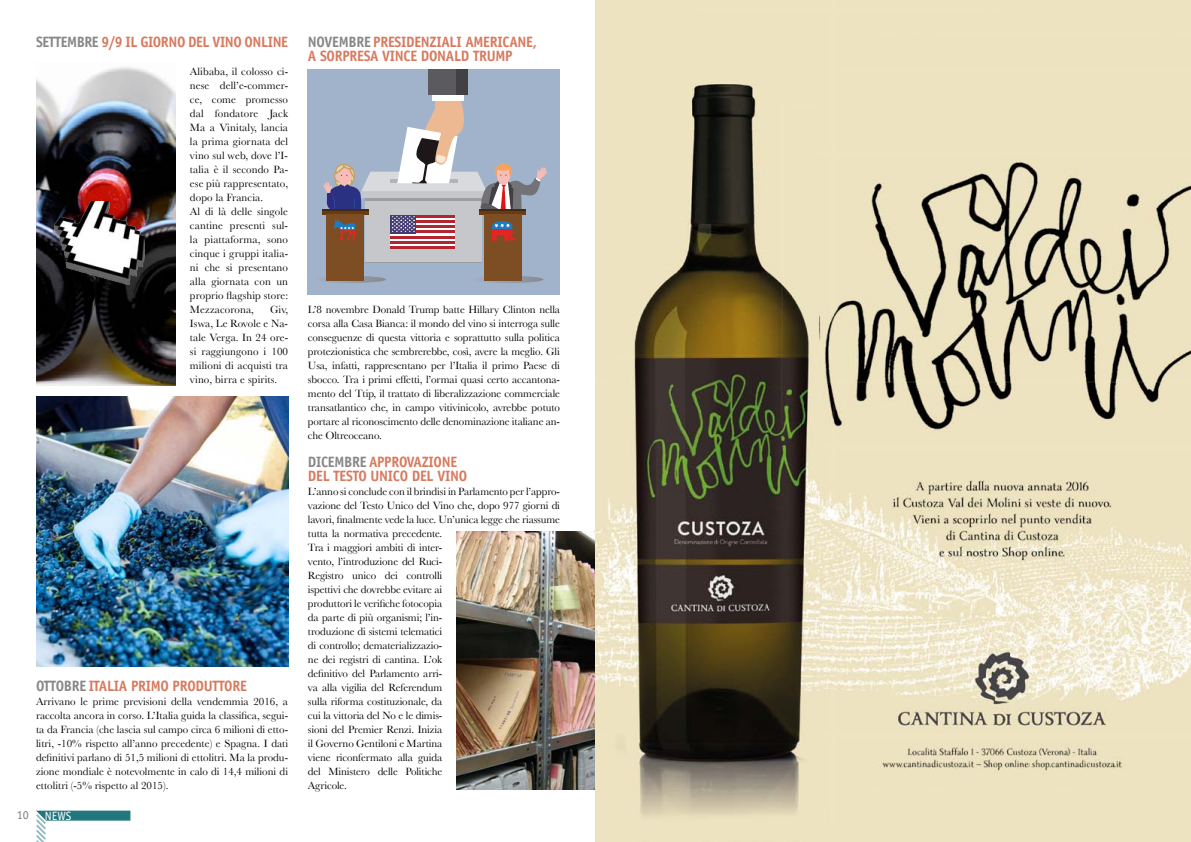
<style>
.page{position:relative;width:1191px;height:842px;background:#fff}
.page>*{position:absolute;margin:0;border:0;box-sizing:border-box;transform-origin:0 0}
.t1{font:700 15px/14px "Officina Sans Std";letter-spacing:-.02em;color:#d77a5f;scale:.95 1}
.t2{font:700 15px "Officina Sans Std";letter-spacing:-.02em;color:#878787;scale:.95 1}
.t3{font:12px "Officina Sans Std";color:#fff}
.t4{font:12px "Officina Sans Std";color:#7c7b7b}
.t5{font:11px/14px "Baskerville";letter-spacing:-.01em;color:#000;text-align:justify}
.t6{font:11px/14px "Baskerville";letter-spacing:.01em;color:#000}
.s1{color:#878787}
.s2{color:#d77a5f}
</style>
<div class="page">
<svg style="left:36px;top:811px;width:94px;height:31px"></svg>
<img style="left:36px;top:396px;width:252px;height:270px">
<div style="left:307px;top:70px;width:252px;height:225px;background:#a1b3cb"></div>
<div style="left:365px;top:201px;width:117px;height:61px;background:#c6c7ca"></div>
<div style="left:390px;top:215px;width:65px;height:34px;background:#fff"></div>
<hr style="left:390px;top:241px;width:65px;height:3px;background:#b22632">
<hr style="left:390px;top:246px;width:65px;height:3px;background:#b22632">
<svg style="left:483px;top:276px;width:60px;height:7px"></svg>
<div style="left:484px;top:215px;width:37px;height:66px;background:#7d4e23"></div>
<svg style="left:326px;top:276px;width:60px;height:7px"></svg>
<hr style="left:322px;top:210px;width:46px;height:1px;background:#432918">
<hr style="left:322px;top:211px;width:46px;height:4px;background:#683c12">
<div style="left:326px;top:215px;width:38px;height:66px;background:#7d4e23"></div>
<svg style="left:323px;top:70px;width:224px;height:171px"></svg>
<img style="left:456px;top:531px;width:139px;height:258px">
<img style="left:36px;top:66px;width:140px;height:320px">
<img style="left:55px;top:201px;width:90px;height:83px">
<img style="left:595px;top:0;width:596px;height:842px">
<h1 class="t1" style="left:36px;top:35px;width:119px"><span class="s1">SETTEMBRE</span> 9/9 IL GIORNO</h1>
<h1 class="t1" style="left:188px;top:35px;width:35px">DEL VINO</h1>
<h1 class="t1" style="left:245px;top:35px;width:9px">ONLINE</h1>
<p class="t6" style="left:190px;top:64px;width:100px">Alibaba, il colosso ci&shy;nese dell’e-commer&shy;ce, come promesso dal fondatore Jack<br>Ma a Vinitaly, lancia la prima giornata del vino sul web, dove l’I&shy;talia è il secondo Pa&shy;ese più rappresentato, dopo la Francia.<br>Al di là delle singole cantine presenti sul&shy;la piattaforma, sono cinque i gruppi italia&shy;ni che si presentano alla giornata con un proprio flagship store:<br>Mezzacorona,</p>
<p class="t5" style="left:190px;top:302px;width:100px;text-indent:80px">Giv, Iswa, Le Rovole e Na&shy;tale Verga. In 24 ore&shy;si raggiungono i 100 milioni di acquisti tra vino, birra e spirits.</p>
<h1 class="t2" style="left:36px;top:677px;width:69px">OTTOBRE <span class="s2">ITALIA</span></h1>
<h1 class="t1" style="left:131px;top:679px;width:9px">PRIMO</h1>
<h1 class="t1" style="left:173px;top:679px;width:9px">PRODUTTORE</h1>
<p class="t5" style="left:36px;top:694px;width:254px">Arrivano le prime previsioni della vendemmia 2016, a raccolta ancora in corso. L’Italia guida la classifica, segui&shy;ta da Francia (che lascia sul campo circa 6 milioni di etto&shy;litri, -10% rispetto all’anno precedente) e Spagna. I dati definitivi parlano di 51,5 milioni di ettolitri. Ma la produ&shy;zione mondiale è notevolmente in calo di 14,4 milioni di ettolitri (-5% rispetto al 2015).</p>
<p class="t4" style="left:17px;top:808px;width:13px">10</p>
<p class="t3" style="left:45px;top:809px;width:28px">NEWS</p>
<h1 class="t1" style="left:308px;top:35px;width:85px"><span class="s1">NOVEMBRE</span> PRESIDENZIALI</h1>
<h1 class="t1" style="left:465px;top:35px;width:9px">AMERICANE</h1>
<h1 class="t1" style="left:533px;top:35px;width:6px">,</h1>
<h1 class="t1" style="left:308px;top:49px;width:22px">A SORPRESA</h1>
<h1 class="t1" style="left:382px;top:49px;width:9px">VINCE</h1>
<h1 class="t1" style="left:421px;top:49px;width:18px">DONALD</h1>
<h1 class="t1" style="left:473px;top:49px;width:16px">TRUMP</h1>
<p class="t5" style="left:308px;top:302px;width:253px">L’8 novembre Donald Trump batte Hillary Clinton nella corsa alla Casa Bianca: il mondo del vino si interroga sulle conseguenze di questa vittoria e soprattutto sulla politica protezionistica che sembrerebbe, così, avere la meglio. Gli Usa, infatti, rappresentano per l’Italia il primo Paese di sbocco. Tra i primi effetti, l’ormai quasi certo accantona&shy;mento del Ttip, il trattato di liberalizzazione commerciale transatlantico che, in campo vitivinicolo, avrebbe potuto portare al riconoscimento delle denominazione italiane an&shy;che Oltreoceano.</p>
<h1 class="t1" style="left:308px;top:455px;width:82px"><span class="s1">DICEMBRE</span> APPROVAZIONE<br>DEL TESTO</h1>
<h1 class="t1" style="left:370px;top:469px;width:18px">UNICO</h1>
<h1 class="t1" style="left:412px;top:469px;width:44px">DEL VINO</h1>
<p class="t5" style="left:308px;top:484px;width:254px;text-align:left">L’anno si conclude con il brindisi in Parlamento per l’appro&shy;vazione del Testo Unico del Vino che, dopo 977 giorni di lavori, finalmente vede la luce. Un’unica legge che riassume tutta la normativa precedente.<br>Tra i maggiori ambiti di inter-<br>vento, l’introduzione del Ruci-<br>Registro unico dei controlli<br>ispettivi che dovrebbe evitare ai<br>produttori le verifiche fotocopia<br>da parte di più organismi; l’in-<br>troduzione di sistemi telematici<br>di controllo; dematerializzazio-<br>ne dei registri di cantina. L’ok<br>definitivo del Parlamento arri-<br>va alla vigilia del Referendum<br>sulla riforma costituzionale, da<br>cui la vittoria del No e le dimis-<br>sioni del Premier Renzi. Inizia<br>il Governo Gentiloni e Martina<br>viene riconfermato alla guida<br>del Ministero delle Politiche<br>Agricole.</p>
</div>
